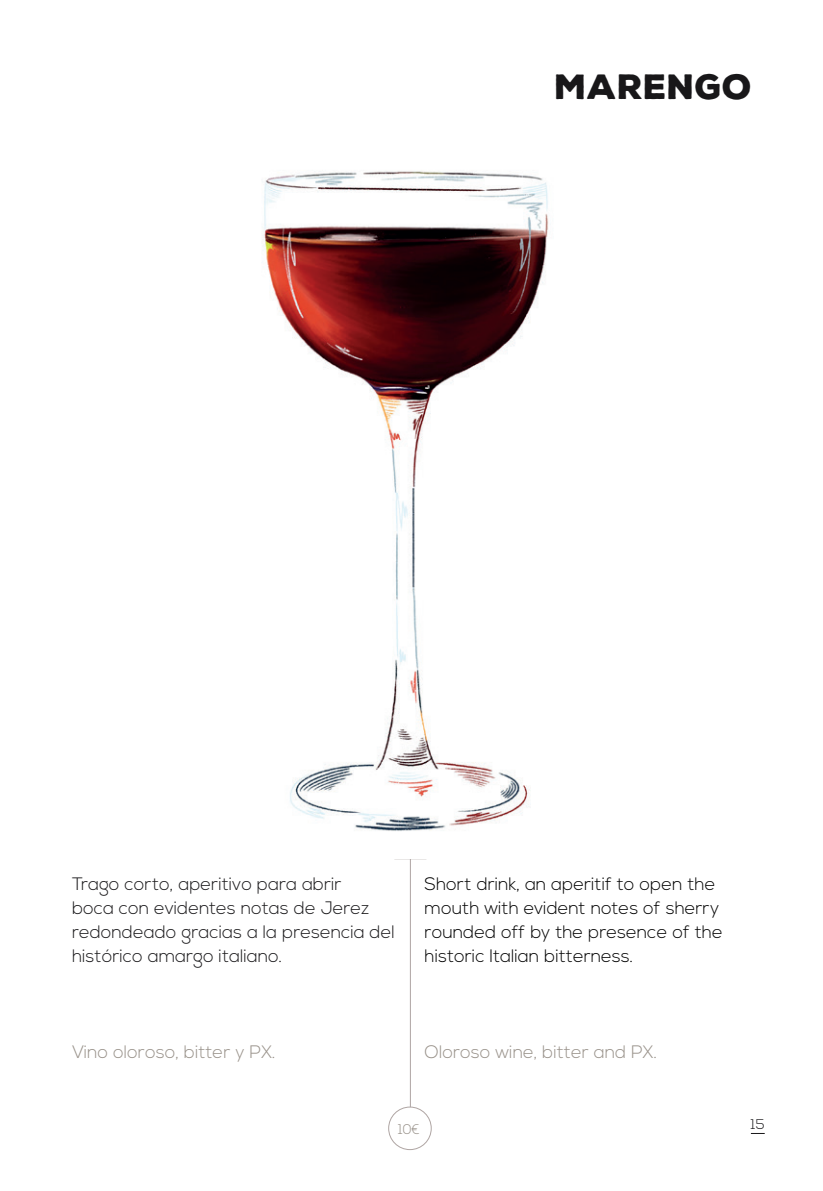
<style>
.page{position:relative;width:823px;height:1191px;background:#fff}
.page>*{position:absolute;margin:0;border:0;box-sizing:border-box;transform-origin:0 0}
.t1{font:900 34px "Nexa Rust Sans";color:#181719}
.t2{font:300 18px/24px "Nexa";color:#181719}
.t3{font:300 18px/24px "Nexa";color:#000001}
.t4{font:300 18px "Nexa";color:#989189}
.t5{font:300 14px "Nexa";color:#989189}
.t6{font:300 14px "Nexa";color:#181719}
</style>
<div class="page">
<svg style="left:750px;top:1133px;width:14px;height:1px"></svg>
<hr style="left:410px;top:858px;width:1px;height:265px;background:#afa5a3">
<div style="left:388px;top:1107px;width:43px;height:42px;background:#fff;border-radius:50%"></div>
<div style="left:388px;top:1106px;width:43px;height:43px;border:1px solid #afa5a3;border-radius:50%"></div>
<hr style="left:394px;top:858px;width:32px;height:1px;background:#afa5a3">
<img style="left:262px;top:171px;width:287px;height:660px">
<h1 class="t1" style="left:554px;top:64px;width:199px">MARENGO</h1>
<p class="t2" style="left:72px;top:872px;width:324px">Trago corto, aperitivo para abrir<br>boca con evidentes notas de Jerez redondeado gracias a la presencia del histórico amargo italiano.</p>
<p class="t4" style="left:72px;top:1041px;width:205px">Vino oloroso, bitter y PX.</p>
<p class="t3" style="left:424px;top:872px;width:299px">Short drink, an aperitif to open the mouth with evident notes of sherry rounded off by the presence of the historic Italian bitterness.</p>
<p class="t4" style="left:424px;top:1041px;width:234px">Oloroso wine, bitter and PX.</p>
<p class="t5" style="left:398px;top:1120px;width:23px">10€</p>
<p class="t6" style="left:750px;top:1116px;width:15px">15</p>
</div>
